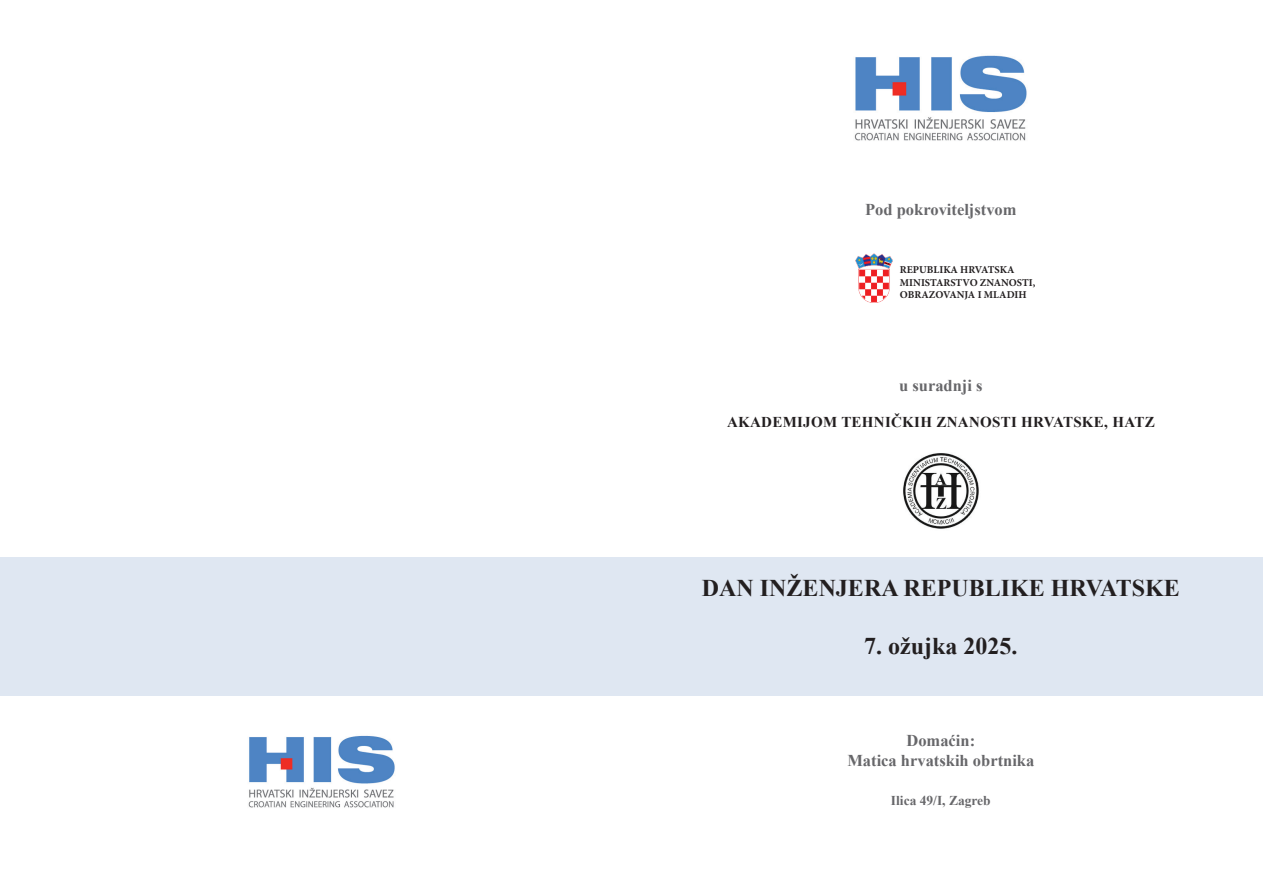
<style>
.page{position:relative;width:1263px;height:893px;background:#fff}
.page>*{position:absolute;margin:0;border:0;box-sizing:border-box;transform-origin:0 0}
.t1{font:700 24px "Times New Roman";color:#231f20}
.t2{font:700 16.5px/19.5px "Times New Roman";color:#67676a;text-align:center}
.t3{font:700 15px "Times New Roman";letter-spacing:.02em;color:#231f20}
.t4{font:700 13.5px "Times New Roman";color:#67676a}
.t5{font:700 10.5px/12.6px "Minion Pro";color:#231f20}
</style>
<div class="page">
<div style="left:0;top:557px;width:1263px;height:138px;background:#dfe7f2"></div>
<img style="left:854px;top:55px;width:173px;height:86px">
<img style="left:903px;top:453px;width:76px;height:76px">
<img style="left:248px;top:735px;width:147px;height:73px">
<img style="left:856px;top:253px;width:37px;height:49px">
<p class="t2" style="left:865px;top:199px;width:153px">Pod pokroviteljstvom</p>
<p class="t5" style="left:900px;top:263px;width:137px">REPUBLIKA HRVATSKA<br>MINISTARSTVO ZNANOSTI,<br>OBRAZOVANJA I MLADIH</p>
<p class="t2" style="left:899px;top:375px;width:85px">u suradnji s</p>
<p class="t3" style="left:727px;top:411px;width:429px">AKADEMIJOM TEHNIČKIH ZNANOSTI HRVATSKE, HATZ</p>
<h1 class="t1" style="left:702px;top:571px;width:479px">DAN INŽENJERA REPUBLIKE HRVATSKE</h1>
<h1 class="t1" style="left:864px;top:628px;width:155px">7. ožujka 2025.</h1>
<p class="t2" style="left:847px;top:730px;width:189px">Domaćin:<br>Matica hrvatskih obrtnika</p>
<p class="t4" style="left:891px;top:790px;width:101px">Ilica 49/I, Zagreb</p>
</div>
